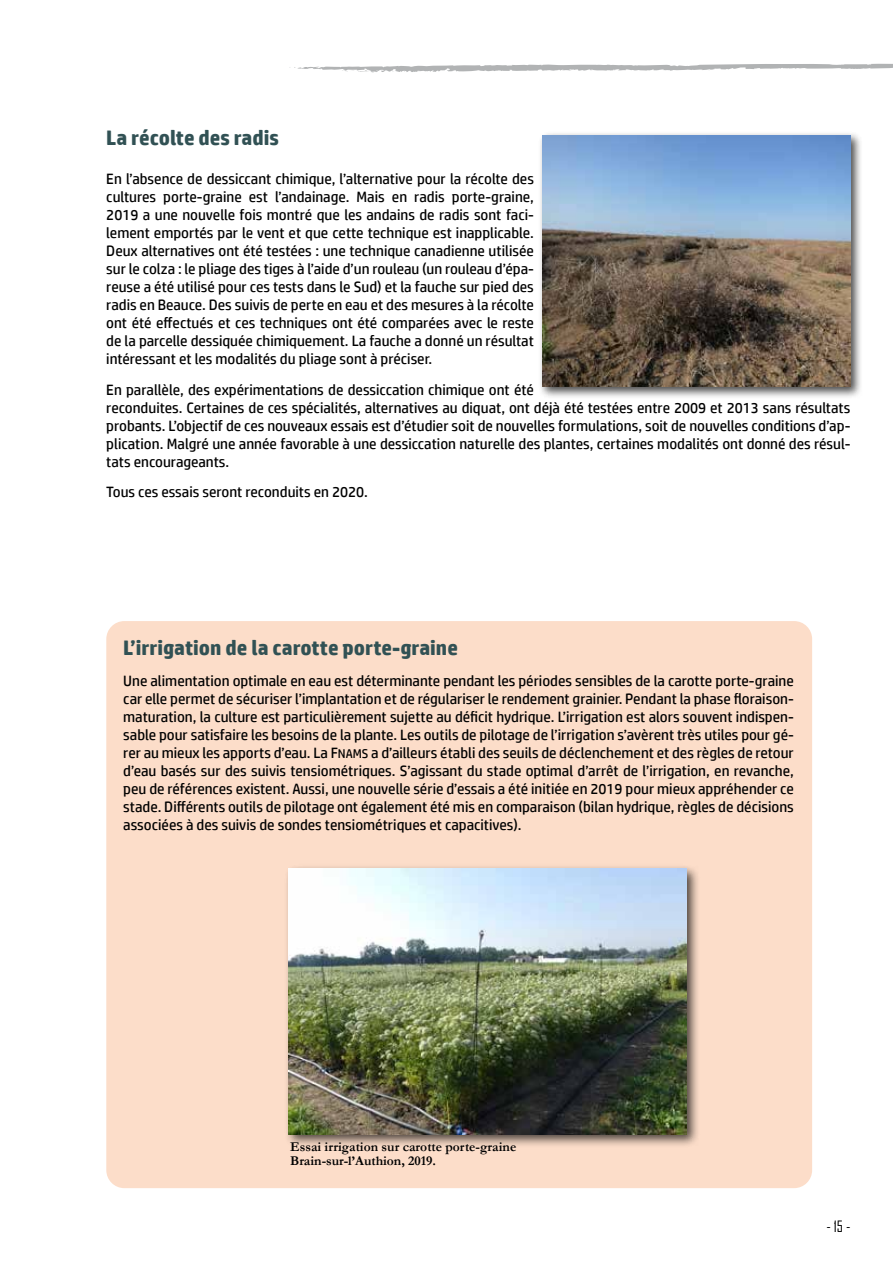
<style>
.page{position:relative;width:893px;height:1263px;background:#fff}
.page>*{position:absolute;margin:0;border:0;box-sizing:border-box;transform-origin:0 0}
.t1{font:700 21px "HP Simplified";color:#315154}
.t2{font:15px/18px "HP Simplified";color:#000;text-align:justify}
.t3{font:15px "Agency FB";color:#000}
.t4{font:700 13.5px/13.5px "Garamond";color:#000}
.s1{font-family:"HP Simplified Regular SC850"}
.s2{font-family:"HP Simplified Regular SC850";font-size:12.75px}
</style>
<div class="page">
<svg style="left:289px;top:63px;width:604px;height:10px"></svg>
<div style="left:106px;top:621px;width:706px;height:567px;background:#fcddc9;border-radius:18px"></div>
<div style="left:284px;top:864px;width:416px;height:284px;background:#000;opacity:.7"></div>
<img style="left:288px;top:868px;width:398px;height:266px">
<div style="left:539px;top:131px;width:324px;height:268px;background:#000;opacity:.7"></div>
<img style="left:543px;top:135px;width:307px;height:252px">
<h1 class="t1" style="left:106px;top:125px;width:174px">La récolte des radis</h1>
<p class="t2" style="left:106px;top:169px;width:429px">En l’absence de dessiccant chimique, l’alternative pour la récolte des cultures porte-graine est l’andainage. Mais en radis porte-graine, 2019 a une nouvelle fois montré que les andains de radis sont faci&shy;lement emportés par le vent et que cette technique est inapplicable.<br>Deux alternatives ont été testées : une technique canadienne utilisée sur le colza : le pliage des tiges à l’aide d’un rouleau (un rouleau d’épa&shy;reuse a été utilisé pour ces tests dans le Sud) et la fauche sur pied des radis en Beauce. Des suivis de perte en eau et des mesures à la récolte ont été effectués et ces techniques ont été comparées avec le reste de la parcelle dessiquée chimiquement. La fauche a donné un résultat intéressant et les modalités du pliage sont à préciser.</p>
<p class="t2" style="left:106px;top:380px;width:746px;text-align:left">En parallèle, des expérimentations de dessiccation chimique ont été<br>reconduites. Certaines de ces spécialités, alternatives au diquat, ont déjà été testées entre 2009 et 2013 sans résultats probants. L’objectif de ces nouveaux essais est d’étudier soit de nouvelles formulations, soit de nouvelles conditions d’ap&shy;plication. Malgré une année favorable à une dessiccation naturelle des plantes, certaines modalités ont donné des résul&shy;tats encourageants.</p>
<p class="t2" style="left:106px;top:483px;width:263px">Tous ces essais seront reconduits en 2020.</p>
<h1 class="t1" style="left:123px;top:635px;width:336px">L’irrigation de la carotte porte-graine</h1>
<p class="t2" style="left:123px;top:671px;width:672px">Une alimentation optimale en eau est déterminante pendant les périodes sensibles de la carotte porte-graine car elle permet de sécuriser l’implantation et de régulariser le rendement grainier. Pendant la phase floraison&shy;maturation, la culture est particulièrement sujette au déficit hydrique. L’irrigation est alors souvent indispen&shy;sable pour satisfaire les besoins de la plante. Les outils de pilotage de l’irrigation s’avèrent très utiles pour gé&shy;rer au mieux les apports d’eau. La <span class="s1">F</span><span class="s2">NAMS</span> a d’ailleurs établi des seuils de déclenchement et des règles de retour d’eau basés sur des suivis tensiométriques. S’agissant du stade optimal d’arrêt de l’irrigation, en revanche, peu de références existent. Aussi, une nouvelle série d’essais a été initiée en 2019 pour mieux appréhender ce stade. Différents outils de pilotage ont également été mis en comparaison (bilan hydrique, règles de décisions associées à des suivis de sondes tensiométriques et capacitives).</p>
<p class="t4" style="left:290px;top:1140px;width:228px">Essai irrigation sur carotte porte-graine<br>Brain-sur-l’Authion, 2019.</p>
<p class="t3" style="left:826px;top:1217px;width:25px">- 15 -</p>
</div>
